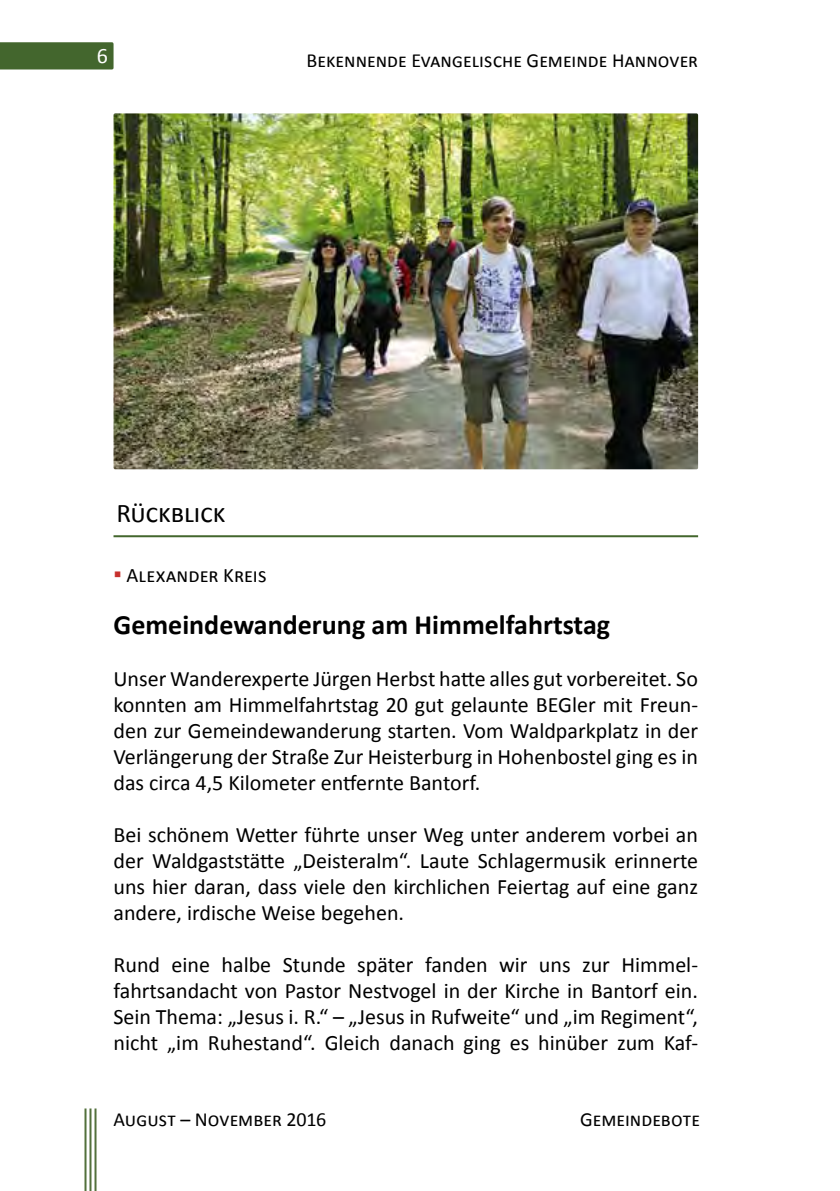
<style>
.page{position:relative;width:840px;height:1191px;background:#fff}
.page>*{position:absolute;margin:0;border:0;box-sizing:border-box;transform-origin:0 0}
.t1{font:700 28px "Calibri";color:#000}
.t2{font:27px "Calibri";letter-spacing:-.01em;color:#000}
.t3{font:22px/26px "Calibri";color:#000;text-align:justify}
.t4{font:22px "Calibri";color:#fff}
.t5{font:20.6px "Calibri";letter-spacing:.005em;color:#000}
.t6{font:20px "Calibri";color:#000}
.s1{font-size:24px;color:#c7302d}
</style>
<div class="page">
<hr style="left:94px;top:1108px;width:2px;height:83px;background:#53713c">
<hr style="left:89px;top:1108px;width:2px;height:83px;background:#53713c">
<hr style="left:84px;top:1108px;width:2px;height:83px;background:#53713c">
<div style="left:0;top:42px;width:113px;height:27px;background:#43662d"></div>
<img style="left:113px;top:113px;width:584px;height:356px">
<hr style="left:113px;top:535px;width:584px;height:2px;background:#43662d">
<p class="t4" style="left:97px;top:40px;width:13px">6</p>
<p class="t6" style="left:306px;top:46px;width:393px">Bekennende Evangelische Gemeinde Hannover</p>
<p class="t2" style="left:116px;top:494px;width:111px">Rückblick</p>
<p class="t5" style="left:113px;top:560px;width:154px"><span class="s1">▪</span> Alexander Kreis</p>
<p class="t1" style="left:113px;top:604px;width:498px">Gemeindewanderung am Himmelfahrtstag</p>
<p class="t3" style="left:113px;top:664px;width:585px">Unser Wanderexperte Jürgen Herbst hatte alles gut vorbereitet. So konnten am Himmelfahrtstag 20 gut gelaunte BEGler mit Freun&shy;den zur Gemeindewanderung starten. Vom Waldparkplatz in der Verlängerung der Straße Zur Heisterburg in Hohenbostel ging es in das circa 4,5 Kilometer entfernte Bantorf.</p>
<p class="t3" style="left:113px;top:821px;width:585px">Bei schönem Wetter führte unser Weg unter anderem vorbei an der Waldgaststätte „Deisteralm“. Laute Schlagermusik erinnerte uns hier daran, dass viele den kirchlichen Feiertag auf eine ganz andere, irdische Weise begehen.</p>
<p class="t3" style="left:113px;top:951px;width:585px">Rund eine halbe Stunde später fanden wir uns zur Himmel&shy;fahrtsandacht von Pastor Nestvogel in der Kirche in Bantorf ein.<br>Sein Thema: „Jesus i. R.“ – „Jesus in Rufweite“ und „im Regiment“, nicht „im Ruhestand“. Gleich danach ging es hinüber zum Kaf-</p>
<p class="t6" style="left:113px;top:1105px;width:214px">August – November 2016</p>
<p class="t6" style="left:580px;top:1105px;width:121px">Gemeindebote</p>
</div>
